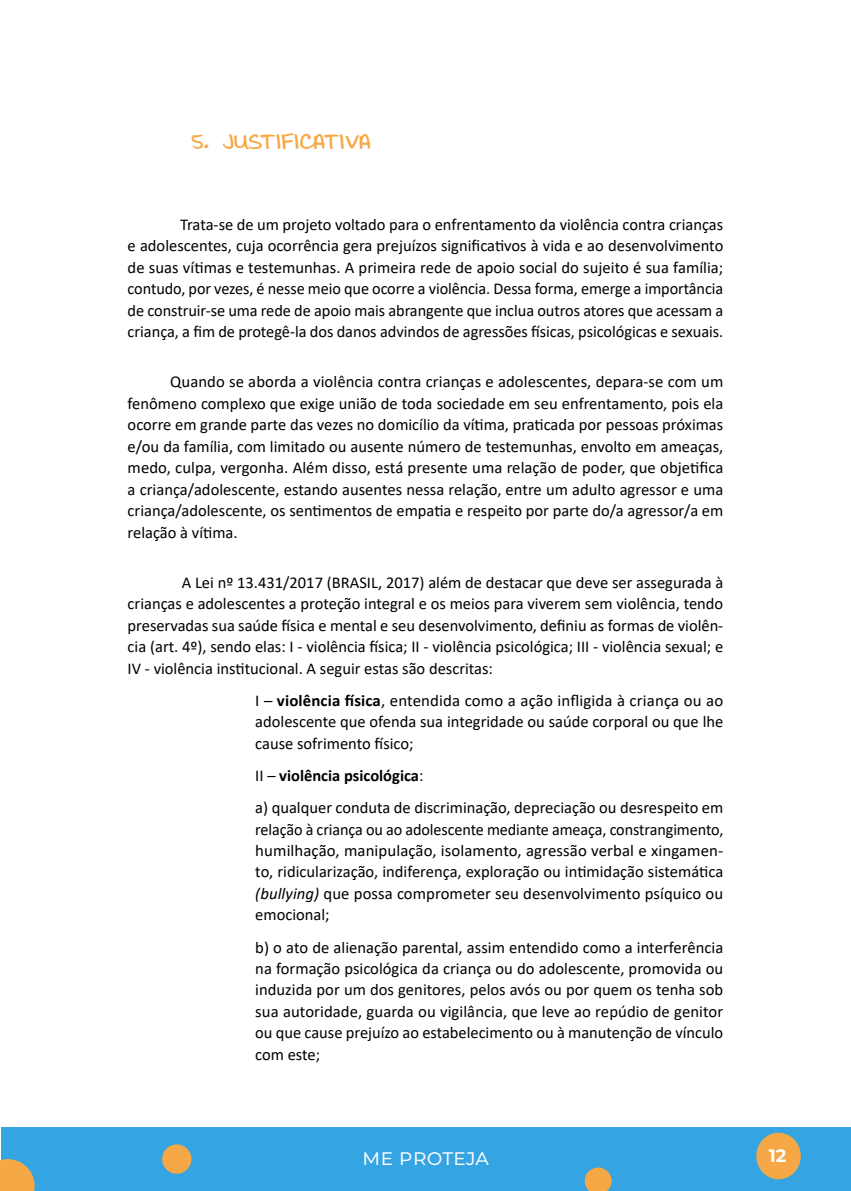
<style>
.page{position:relative;width:851px;height:1191px;background:#fff}
.page>*{position:absolute;margin:0;border:0;box-sizing:border-box;transform-origin:0 0}
.t1{font:700 27px "Swister";color:#f5a845}
.t2{font:22.5px "Montserrat";color:#fff}
.t3{font:700 18px "Montserrat";color:#fff}
.t4{font:16.5px/21.5px "Calibri";color:#000;text-align:justify}
.s1{font-weight:700}
.s2{font-style:italic}
</style>
<div class="page">
<div style="left:1px;top:1127px;width:849px;height:64px;background:#34a4e3"></div>
<svg style="left:0;top:1159px;width:35px;height:32px"></svg>
<div style="left:162px;top:1144px;width:29px;height:29px;background:#f5a845;border-radius:50%"></div>
<svg style="left:584px;top:1167px;width:27px;height:24px"></svg>
<div style="left:756px;top:1132px;width:44px;height:47px;background:#f5a845;border-radius:50%"></div>
<h1 class="t1" style="left:191px;top:121px;width:181px">5. JUSTIFICATIVA</h1>
<p class="t4" style="left:128px;top:213px;width:597px;text-indent:52px">Trata-se de um projeto voltado para o enfrentamento da violência contra crianças e adolescentes, cuja ocorrência gera prejuízos significativos à vida e ao desenvolvimento de suas vítimas e testemunhas. A primeira rede de apoio social do sujeito é sua família; contudo, por vezes, é nesse meio que ocorre a violência. Dessa forma, emerge a importância de construir-se uma rede de apoio mais abrangente que inclua outros atores que acessam a criança, a fim de protegê-la dos danos advindos de agressões físicas, psicológicas e sexuais.</p>
<p class="t4" style="left:128px;top:371px;width:597px;text-indent:43px">Quando se aborda a violência contra crianças e adolescentes, depara-se com um fenômeno complexo que exige união de toda sociedade em seu enfrentamento, pois ela ocorre em grande parte das vezes no domicílio da vítima, praticada por pessoas próximas e/ou da família, com limitado ou ausente número de testemunhas, envolto em ameaças, medo, culpa, vergonha. Além disso, está presente uma relação de poder, que objetifica a criança/adolescente, estando ausentes nessa relação, entre um adulto agressor e uma criança/adolescente, os sentimentos de empatia e respeito por parte do/a agressor/a em relação à vítima.</p>
<p class="t4" style="left:128px;top:571px;width:597px;text-indent:54px">A Lei nº 13.431/2017 (BRASIL, 2017) além de destacar que deve ser assegurada à crianças e adolescentes a proteção integral e os meios para viverem sem violência, tendo preservadas sua saúde física e mental e seu desenvolvimento, definiu as formas de violên&shy;cia (art. 4º), sendo elas: I - violência física; II - violência psicológica; III - violência sexual; e IV - violência institucional. A seguir estas são descritas:</p>
<p class="t4" style="left:255px;top:689px;width:469px">I – <span class="s1">violência física</span>, entendida como a ação infligida à criança ou ao adolescente que ofenda sua integridade ou saúde corporal ou que lhe cause sofrimento físico;</p>
<p class="t4" style="left:255px;top:759px;width:469px;line-height:32.1px">II – <span class="s1">violência psicológica</span>:<br>a) qualquer conduta de discriminação, depreciação ou desrespeito em</p>
<p class="t4" style="left:255px;top:818px;width:469px">relação à criança ou ao adolescente mediante ameaça, constrangimento, humilhação, manipulação, isolamento, agressão verbal e xingamen&shy;to, ridicularização, indiferença, exploração ou intimidação sistemática <span class="s2">(bullying)</span> que possa comprometer seu desenvolvimento psíquico ou emocional;</p>
<p class="t4" style="left:255px;top:936px;width:469px">b) o ato de alienação parental, assim entendido como a interferência na formação psicológica da criança ou do adolescente, promovida ou induzida por um dos genitores, pelos avós ou por quem os tenha sob sua autoridade, guarda ou vigilância, que leve ao repúdio de genitor ou que cause prejuízo ao estabelecimento ou à manutenção de vínculo com este;</p>
<h2 class="t2" style="left:362px;top:1141px;width:128px">me proteja</h2>
<p class="t3" style="left:768px;top:1143px;width:19px">12</p>
</div>
